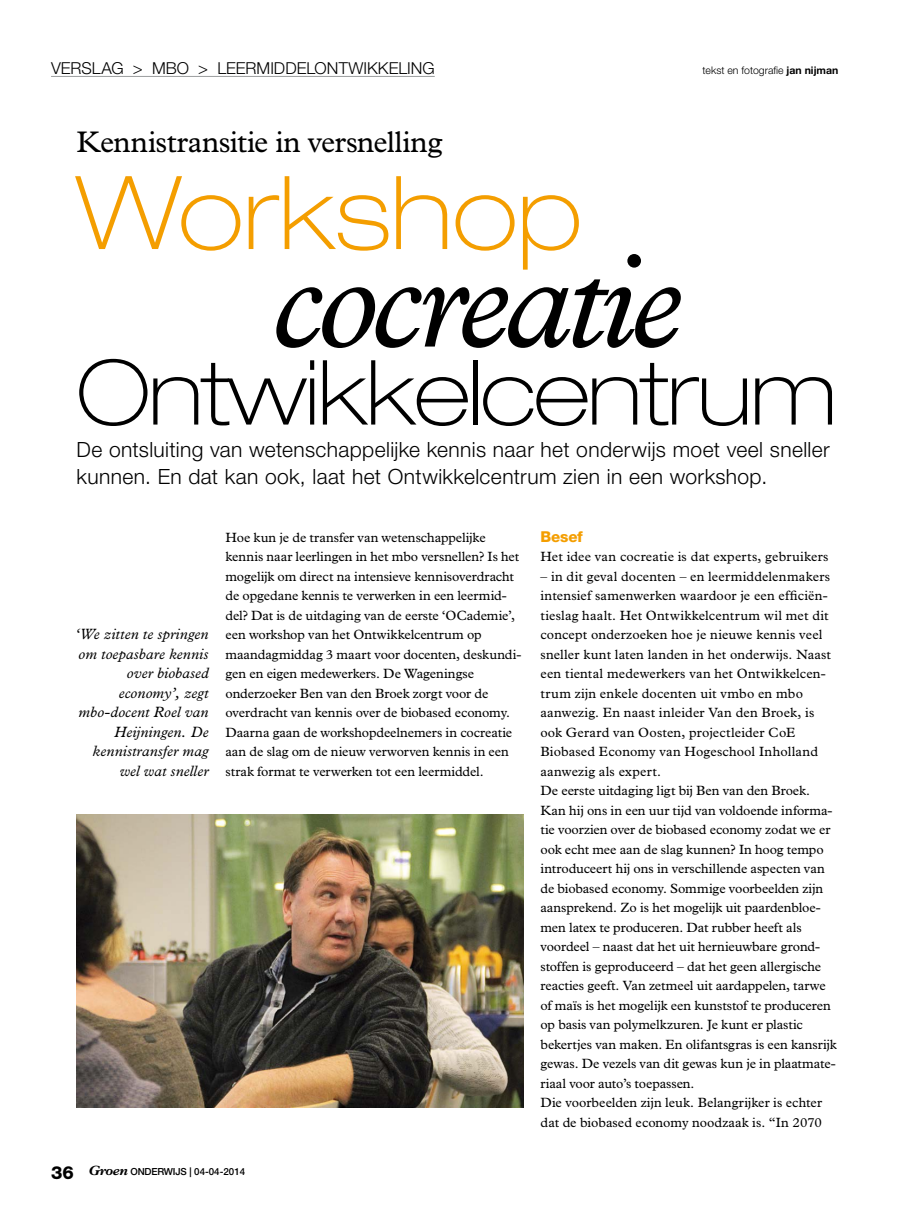
<style>
.page{position:relative;width:915px;height:1212px;background:#fff}
.page>*{position:absolute;margin:0;border:0;box-sizing:border-box;transform-origin:0 0}
.t1{font:italic 133.5px "Plantin Std";letter-spacing:-.04em;color:#000}
.t2{font:100 expanded 102px "Helvetica Neue LT Std";color:#f49e00}
.t3{font:100 expanded 90px "Helvetica Neue LT Std";letter-spacing:-.02em;color:#000}
.t4{font:30px "Plantin Std";letter-spacing:-.015em;color:#000}
.t5{font:300 21px/27px "Helvetica Neue LT Std";letter-spacing:.02em;color:#000}
.t6{font:300 16.5px "Helvetica Neue LT Std";color:#000}
.t7{font:italic 15px/19.5px "Plantin Std";letter-spacing:.01em;color:#000;text-align:right}
.t8{font:800 15px "Helvetica Neue LT Std";letter-spacing:-.01em;color:#f49e00}
.t9{font:13.5px/19.5px "Plantin Std";letter-spacing:-.005em;color:#000}
.t10{font:13.5px "Plantin Std";letter-spacing:.015em;color:#000}
.t11{font:300 10.5px "Helvetica Neue LT Std";color:#000}
.t12{font:500 9.75px "Helvetica Neue LT Std";letter-spacing:-.02em;color:#000}
.s1{font-weight:700}
.s2{font-weight:800;font-size:18px}
.s3{font-family:"Plantin Std";font-weight:700;font-style:italic;font-size:13.5px}
</style>
<div class="page">
<hr style="left:51px;top:76px;width:383px;height:1px;background:#9c9e9f">
<img style="left:77px;top:815px;width:446px;height:292px">
<p class="t6" style="left:51px;top:58px;width:385px">VERSLAG &gt; MBO &gt; LEERMIDDELONTWIKKELING</p>
<p class="t11" style="left:702px;top:63px;width:137px">tekst en fotografie <span class="s1">jan nijman</span></p>
<h3 class="t4" style="left:77px;top:124px;width:367px">Kennistransitie in versnelling</h3>
<h2 class="t2" style="left:77px;top:152px;width:506px">Workshop</h2>
<h1 class="t1" style="left:271px;top:224px;width:411px">cocreatie</h1>
<h3 class="t3" style="left:77px;top:339px;width:761px">Ontwikkelcentrum</h3>
<h3 class="t5" style="left:77px;top:435px;width:754px">De ontsluiting van wetenschappelijke kennis naar het onderwijs moet veel sneller kunnen. En dat kan ook, laat het Ontwikkelcentrum zien in een workshop.</h3>
<p class="t7" style="left:75px;top:624px;width:135px">‘We zitten te springen om toepasbare kennis over biobased economy’, zegt mbo-docent Roel van<br>Heijningen. De kennistransfer mag wel wat sneller</p>
<p class="t9" style="left:225px;top:527px;width:297px">Hoe kun je de transfer van wetenschappelijke kennis naar leerlingen in het mbo versnellen? Is het mogelijk om direct na intensieve kennisoverdracht de opgedane kennis te verwerken in een leermid&shy;del? Dat is de uitdaging van de eerste ‘OCademie’, een workshop van het Ontwikkelcentrum op maandagmiddag 3 maart voor docenten, deskundi&shy;gen en eigen medewerkers. De Wageningse onderzoeker Ben van den Broek zorgt voor de overdracht van kennis over de biobased economy.<br>Daarna gaan de workshopdeelnemers in cocreatie aan de slag om de nieuw verworven kennis in een strak format te verwerken tot een leermiddel.</p>
<p class="t8" style="left:540px;top:527px;width:44px">Besef</p>
<p class="t10" style="left:540px;top:549px;width:289px">Het idee van cocreatie is dat experts, gebruikers</p>
<p class="t9" style="left:540px;top:566px;width:298px">– in dit geval docenten – en leermiddelenmakers intensief samenwerken waardoor je een efficiën&shy;tieslag haalt. Het Ontwikkelcentrum wil met dit concept onderzoeken hoe je nieuwe kennis veel sneller kunt laten landen in het onderwijs. Naast een tiental medewerkers van het Ontwikkelcen&shy;trum zijn enkele docenten uit vmbo en mbo aanwezig. En naast inleider Van den Broek, is ook Gerard van Oosten, projectleider CoE Biobased Economy van Hogeschool Inholland aanwezig als expert.<br>De eerste uitdaging ligt bij Ben van den Broek.<br>Kan hij ons in een uur tijd van voldoende informa&shy;tie voorzien over de biobased economy zodat we er ook echt mee aan de slag kunnen? In hoog tempo introduceert hij ons in verschillende aspecten van de biobased economy. Sommige voorbeelden zijn aansprekend. Zo is het mogelijk uit paardenbloe&shy;men latex te produceren. Dat rubber heeft als voordeel – naast dat het uit hernieuwbare grond&shy;stoffen is geproduceerd – dat het geen allergische reacties geeft. Van zetmeel uit aardappelen, tarwe of maïs is het mogelijk een kunststof te produceren op basis van polymelkzuren. Je kunt er plastic bekertjes van maken. En olifantsgras is een kansrijk gewas. De vezels van dit gewas kun je in plaatmate&shy;riaal voor auto’s toepassen.<br>Die voorbeelden zijn leuk. Belangrijker is echter dat de biobased economy noodzaak is. “In 2070</p>
<p class="t12" style="left:51px;top:1166px;width:196px"><span class="s2">36</span> <span class="s3">Groen</span> ONDERWIJS | 04-04-2014</p>
</div>
